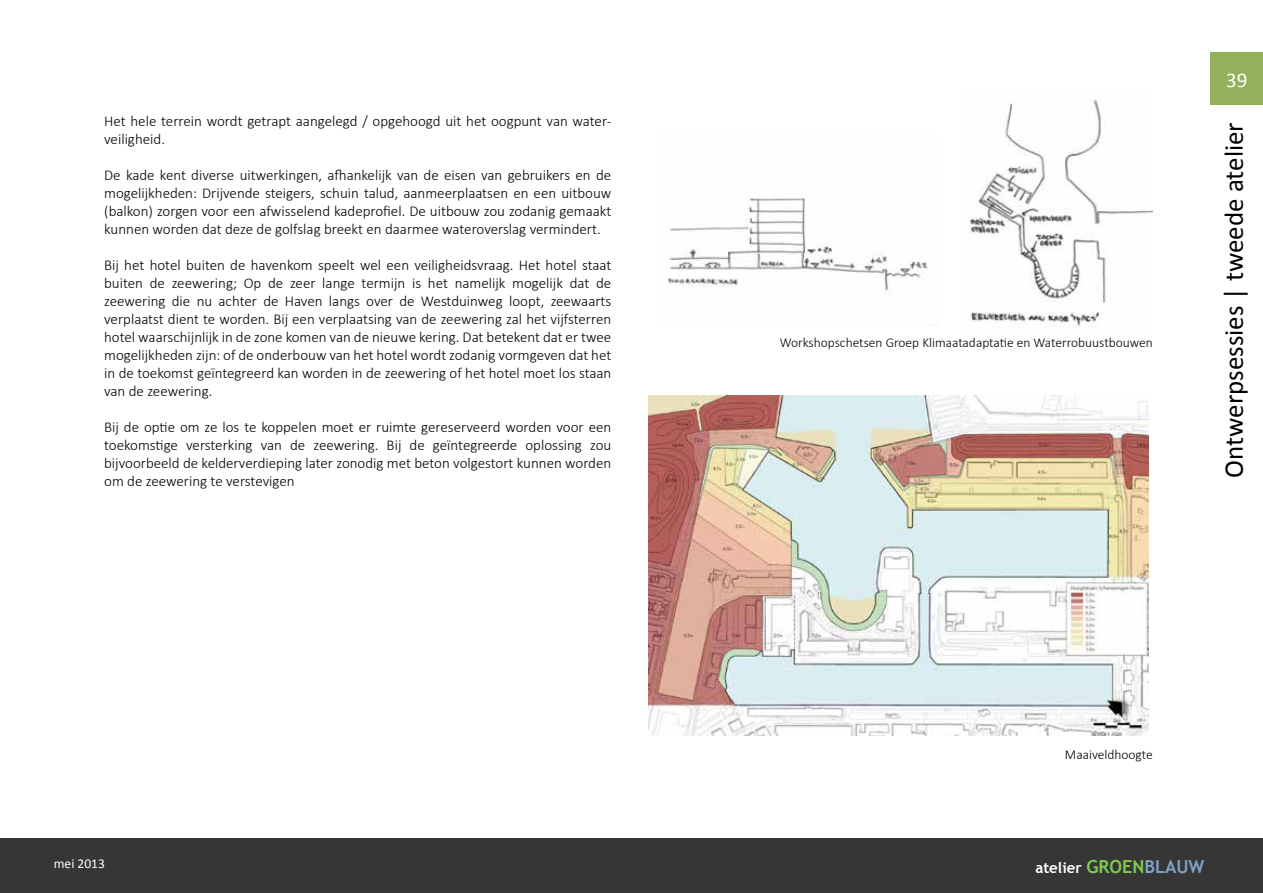
<style>
.page{position:relative;width:1263px;height:893px;background:#fff}
.page>*{position:absolute;margin:0;border:0;box-sizing:border-box;transform-origin:0 0}
.t1{font:27px "Calibri";color:#000}
.t2{font:21px "Calibri";color:#fff}
.t3{font:300 15px/18px "Calibri";color:#000;text-align:justify}
.t4{font:700 15px "Trebuchet MS";color:#fff}
.t5{font:300 13.5px "Calibri";color:#000}
.t6{font:13.5px "Calibri";color:#fff}
.s1{font-size:18px;color:#81c951}
.s2{font-size:18px;color:#7da2c5}
</style>
<div class="page">
<div style="left:1210px;top:53px;width:53px;height:52px;background:#92b15a"></div>
<div style="left:0;top:839px;width:1263px;height:54px;background:#363636"></div>
<img style="left:667px;top:192px;width:268px;height:134px">
<img style="left:649px;top:396px;width:499px;height:339px">
<img style="left:969px;top:99px;width:183px;height:228px">
<p class="t3" style="left:104px;top:112px;width:509px">Het hele terrein wordt getrapt aangelegd / opgehoogd uit het oogpunt van water&shy;veiligheid.</p>
<p class="t3" style="left:104px;top:166px;width:509px">De kade kent diverse uitwerkingen, afhankelijk van de eisen van gebruikers en de mogelijkheden: Drijvende steigers, schuin talud, aanmeerplaatsen en een uitbouw (balkon) zorgen voor een afwisselend kadeprofiel. De uitbouw zou zodanig gemaakt kunnen worden dat deze de golfslag breekt en daarmee wateroverslag vermindert.</p>
<p class="t3" style="left:104px;top:256px;width:509px">Bij het hotel buiten de havenkom speelt wel een veiligheidsvraag. Het hotel staat buiten de zeewering; Op de zeer lange termijn is het namelijk mogelijk dat de zeewering die nu achter de Haven langs over de Westduinweg loopt, zeewaarts verplaatst dient te worden. Bij een verplaatsing van de zeewering zal het vijfsterren hotel waarschijnlijk in de zone komen van de nieuwe kering. Dat betekent dat er twee mogelijkheden zijn: of de onderbouw van het hotel wordt zodanig vormgeven dat het in de toekomst geïntegreerd kan worden in de zeewering of het hotel moet los staan van de zeewering.</p>
<p class="t3" style="left:104px;top:418px;width:509px">Bij de optie om ze los te koppelen moet er ruimte gereserveerd worden voor een toekomstige versterking van de zeewering. Bij de geïntegreerde oplossing zou bijvoorbeeld de kelderverdieping later zonodig met beton volgestort kunnen worden om de zeewering te verstevigen</p>
<p class="t6" style="left:54px;top:855px;width:53px">mei 2013</p>
<p class="t5" style="left:780px;top:334px;width:375px">Workshopschetsen Groep Klimaatadaptatie en Waterrobuustbouwen</p>
<h2 class="t2" style="left:1226px;top:67px;width:23px">39</h2>
<h1 class="t1" style="left:1217px;top:478px;width:357px;rotate:-90deg">Ontwerpsessies | tweede atelier</h1>
<p class="t5" style="left:1065px;top:747px;width:89px">Maaiveldhoogte</p>
<p class="t4" style="left:1035px;top:859px;width:171px">atelier <span class="s1">GROEN</span><span class="s2">BLAUW</span></p>
</div>
